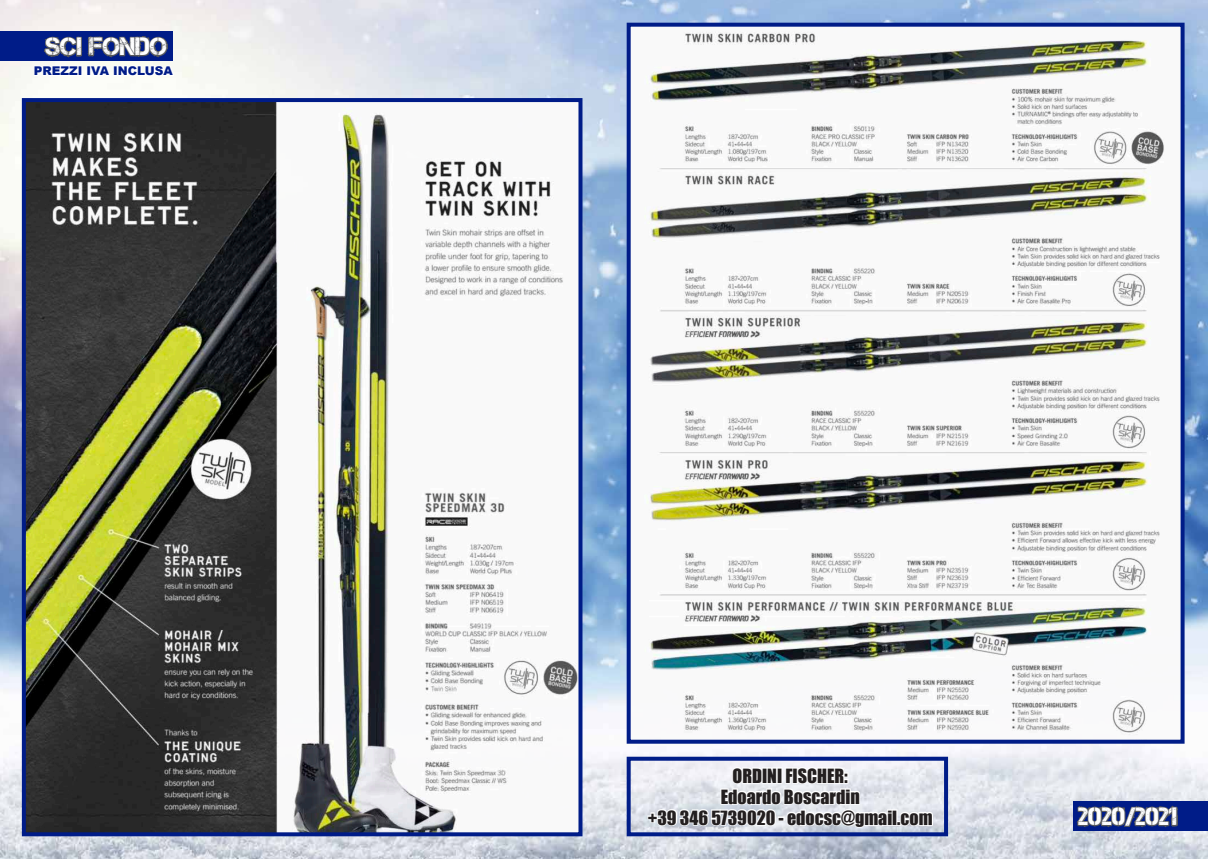
<style>
.page{position:relative;width:1208px;height:859px;background:#fff}
.page>*{position:absolute;margin:0;border:0;box-sizing:border-box;transform-origin:0 0}
.t1{font:25px "Captureit";color:#fff}
.t2{font:18px/21px "Impact";color:#231f20;text-align:center}
.t3{font:900 12px "Arial";color:#001c88}
</style>
<div class="page">
<img style="left:0;top:0;width:1208px;height:859px">
<div style="left:0;top:32px;width:173px;height:29px;background:#001c88"></div>
<div style="left:1072px;top:801px;width:136px;height:30px;background:#001c88"></div>
<svg style="left:1064px;top:803px;width:114px;height:27px"></svg>
<svg style="left:33px;top:22px;width:143px;height:58px"></svg>
<img style="left:27px;top:103px;width:550px;height:728px">
<div style="left:22px;top:98px;width:560px;height:738px;border:4px solid #001c88"></div>
<img style="left:631px;top:28px;width:548px;height:711px">
<div style="left:626px;top:23px;width:558px;height:721px;border:4px solid #001c88"></div>
<svg style="left:646px;top:762px;width:288px;height:67px"></svg>
<div style="left:626px;top:757px;width:322px;height:79px;border:4px solid #001c88"></div>
<h1 class="t1" style="left:45px;top:33px;width:123px">SCI FONDO</h1>
<p class="t3" style="left:34px;top:62px;width:141px">PREZZI IVA INCLUSA</p>
<p class="t2" style="left:648px;top:765px;width:286px">ORDINI FISCHER:<br>Edoardo Boscardin<br>+39 346 5739020 - edocsc@gmail.com</p>
<h1 class="t1" style="left:1078px;top:802px;width:100px">2020/2021</h1>
</div>
